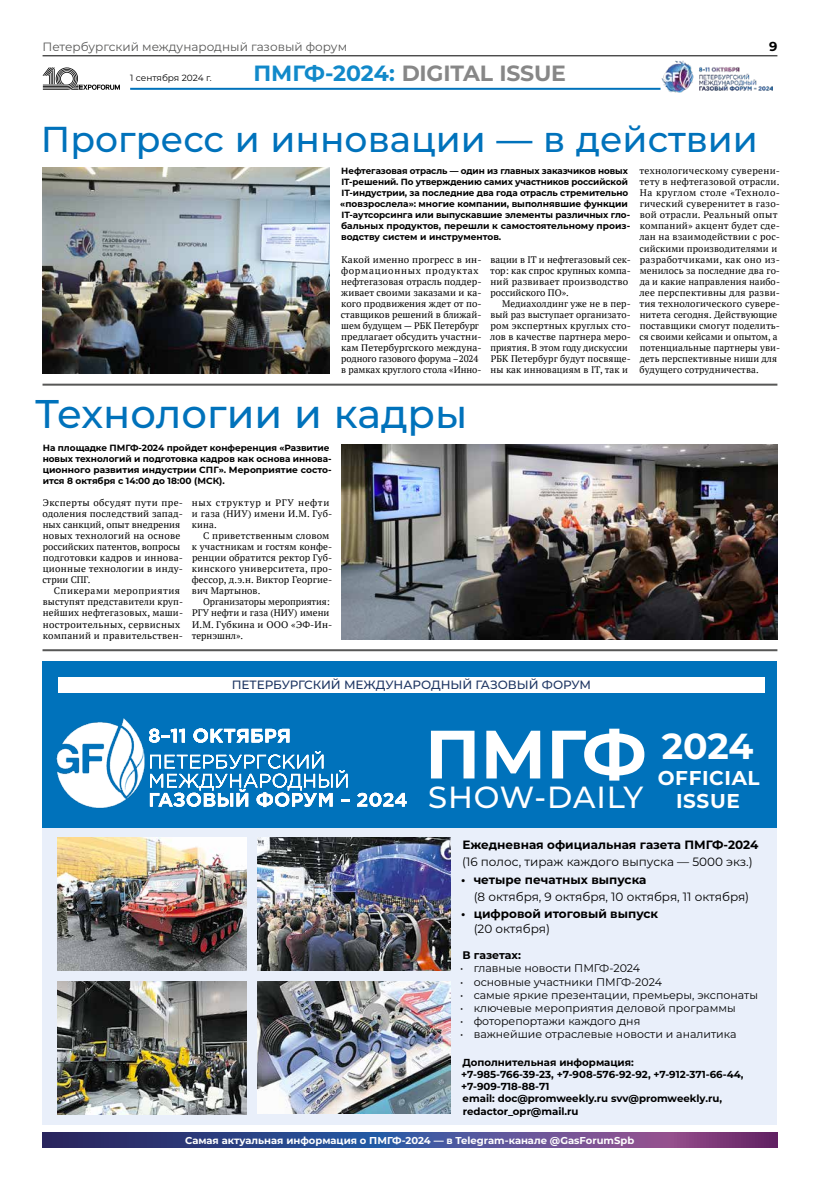
<style>
.page{position:relative;width:820px;height:1191px;background:#fff}
.page>*{position:absolute;margin:0;border:0;box-sizing:border-box;transform-origin:0 0}
.t1{font:700 68.2px "Montserrat";color:#fff}
.t2{font:500 40px "Montserrat";color:#0072bb}
.t3{font:700 36.2px "Montserrat";color:#fff}
.t4{font:500 36px "Montserrat";color:#0072bb}
.t5{font:500 30.6px "Montserrat";letter-spacing:.03em;color:#fff}
.t6{font:700 22px "Montserrat";letter-spacing:-.01em;color:#878787}
.t7{font:700 20px/22.6px "Montserrat";letter-spacing:.03em;color:#fff;text-align:center}
.t8{font:700 13px "Montserrat";color:#000}
.t9{font:12px "Montserrat";color:#000}
.t10{font:700 12px "Montserrat";color:#000}
.t11{font:12px "Montserrat";color:#575756}
.t12{font:500 12px "Montserrat";color:#1e3663}
.t13{font:11px "Montserrat";color:#000}
.t14{font:700 11px "Montserrat";color:#000}
.t15{font:700 10.2px/12.2px "Montserrat";color:#000}
.t16{font:700 10px "Montserrat";color:#fff}
.t17{font:9.5px/11.1px "PT Serif";letter-spacing:.01em;color:#000}
.t18{font:9.5px/11.1px "PT Serif";letter-spacing:.055em;color:#000}
.t19{font:700 9px/11.1px "Montserrat";letter-spacing:-.005em;color:#000}
.t20{font:9px "Montserrat";letter-spacing:-.005em;color:#000}
.s1{color:#1189ca}
</style>
<div class="page">
<svg style="left:42px;top:1132px;width:735px;height:15px;background:#4c4687"></svg>
<hr style="left:130px;top:88px;width:530px;height:2px;background:#0072bb">
<hr style="left:43px;top:56px;width:734px;height:1px;background:#000">
<img style="left:660px;top:60px;width:112px;height:32px">
<svg style="left:43px;top:67px;width:77px;height:23px"></svg>
<hr style="left:42px;top:649px;width:735px;height:2px;background:#575756">
<hr style="left:42px;top:384px;width:735px;height:2px;background:#575756">
<div style="left:42px;top:685px;width:735px;height:440px;background:#e9effa"></div>
<div style="left:42px;top:661px;width:735px;height:166px;background:#0072bb"></div>
<img style="left:58px;top:837px;width:188px;height:133px">
<img style="left:58px;top:981px;width:188px;height:133px">
<img style="left:257px;top:837px;width:193px;height:133px">
<img style="left:257px;top:981px;width:193px;height:132px">
<div style="left:58px;top:677px;width:706px;height:15px;background:#fff"></div>
<img style="left:56px;top:718px;width:89px;height:90px">
<svg style="left:149px;top:728px;width:36px;height:14px"></svg>
<svg style="left:193px;top:728px;width:96px;height:14px"></svg>
<svg style="left:150px;top:751px;width:199px;height:56px"></svg>
<svg style="left:357px;top:792px;width:49px;height:15px"></svg>
<img style="left:43px;top:168px;width:286px;height:205px">
<img style="left:341px;top:444px;width:436px;height:195px">
<p class="t11" style="left:43px;top:39px;width:306px">Петербургский международный газовый форум</p>
<p class="t20" style="left:130px;top:72px;width:83px">1 сентября 2024 г.</p>
<h3 class="t6" style="left:253px;top:57px;width:314px"><span class="s1">ПМГФ-2024:</span> DIGITAL ISSUE</h3>
<h3 class="t8" style="left:768px;top:37px;width:10px">9</h3>
<h3 class="t4" style="left:41px;top:114px;width:718px">Прогресс и инновации — в действии</h3>
<p class="t19" style="left:340px;top:165px;width:291px">Нефтегазовая отрасль — один из главных заказчиков новых IT-решений. По утверждению самих участников российской IT-индустрии, за последние два года отрасль стремительно «повзрослела»: многие компании, выполнявшие функции IT-аутсорсинга или выпускавшие элементы различных гло&shy;бальных продуктов, перешли к самостоятельному произ&shy;водству систем и инструментов.</p>
<p class="t17" style="left:341px;top:253px;width:142px">Какой именно прогресс в ин&shy;формационных продуктах нефтегазовая отрасль поддер&shy;живает своими заказами и ка&shy;кого продвижения ждет от по&shy;ставщиков решений в ближай&shy;шем будущем — РБК Петербург предлагает обсудить участни&shy;кам Петербургского междуна&shy;родного газового форума –2024 в рамках круглого стола «Инно-</p>
<p class="t17" style="left:490px;top:253px;width:142px">вации в IT и нефтегазовый сек&shy;тор: как спрос крупных компа&shy;ний развивает производство российского ПО».</p>
<p class="t17" style="left:639px;top:165px;width:142px">технологическому суверени&shy;тету в нефтегазовой отрасли.<br>На круглом столе «Техноло&shy;гический суверенитет в газо&shy;вой отрасли. Реальный опыт компаний» акцент будет сде&shy;лан на взаимодействии с рос&shy;сийскими производителями и разработчиками, как оно из&shy;менилось за последние два го&shy;да и какие направления наибо&shy;лее перспективны для разви&shy;тия технологического сувере&shy;нитета сегодня. Действующие поставщики смогут поделить&shy;ся своими кейсами и опытом, а потенциальные партнеры уви&shy;деть перспективные ниши для будущего сотрудничества.</p>
<p class="t17" style="left:490px;top:298px;width:142px;text-indent:12px">Медиахолдинг уже не в пер&shy;вый раз выступает организато&shy;ром экспертных круглых сто&shy;лов в качестве партнера меро&shy;приятия. В этом году дискуссии<br>РБК Петербург будут посвяще&shy;ны как инновациям в IT, так и</p>
<h2 class="t2" style="left:35px;top:386px;width:433px">Технологии и кадры</h2>
<p class="t19" style="left:43px;top:441px;width:290px">На площадке ПМГФ-2024 пройдет конференция «Развитие новых технологий и подготовка кадров как основа иннова&shy;ционного развития индустрии СПГ». Мероприятие состо&shy;ится 8 октября с 14:00 до 18:00 (МСК).</p>
<p class="t17" style="left:42px;top:497px;width:142px">Эксперты обсудят пути пре&shy;одоления последствий запад&shy;ных санкций, опыт внедрения новых технологий на основе российских патентов, вопросы подготовки кадров и иннова&shy;ционные технологии в инду&shy;стрии СПГ.</p>
<p class="t17" style="left:43px;top:585px;width:142px;text-indent:11px">Спикерами мероприятия выступят представители круп&shy;нейших нефтегазовых, маши&shy;ностроительных, сервисных компаний и правительствен-</p>
<p class="t18" style="left:192px;top:497px;width:142px">ных структур и РГУ нефти и газа (НИУ) имени И.М. Губ&shy;кина.</p>
<p class="t17" style="left:192px;top:530px;width:142px;text-indent:11px">С приветственным словом к участникам и гостям конфе&shy;ренции обратится ректор Губ&shy;кинского университета, про&shy;фессор, д.э.н. Виктор Георгие&shy;вич Мартынов.</p>
<p class="t17" style="left:192px;top:596px;width:142px;text-indent:11px">Организаторы мероприятия:<br>РГУ нефти и газа (НИУ) имени<br>И.М. Губкина и ООО «ЭФ-Ин&shy;тернэшнл».</p>
<p class="t12" style="left:231px;top:676px;width:361px">ПЕТЕРБУРГСКИЙ МЕЖДУНАРОДНЫЙ ГАЗОВЫЙ ФОРУМ</p>
<h1 class="t1" style="left:425px;top:705px;width:223px">ПМГФ</h1>
<h3 class="t5" style="left:428px;top:775px;width:216px">SHOW-DAILY</h3>
<h3 class="t3" style="left:661px;top:720px;width:93px">2024</h3>
<h3 class="t7" style="left:657px;top:765px;width:103px">OFFICIAL<br>ISSUE</h3>
<p class="t10" style="left:462px;top:836px;width:297px">Ежедневная официальная газета ПМГФ-2024</p>
<p class="t9" style="left:462px;top:854px;width:292px">(16 полос, тираж каждого выпуска — 5000 экз.)</p>
<p class="t10" style="left:461px;top:870px;width:187px">• четыре печатных выпуска</p>
<p class="t9" style="left:473px;top:888px;width:277px">(8 октября, 9 октября, 10 октября, 11 октября)</p>
<p class="t10" style="left:461px;top:905px;width:199px">• цифровой итоговый выпуск</p>
<p class="t9" style="left:473px;top:920px;width:78px">(20 октября)</p>
<p class="t14" style="left:462px;top:947px;width:60px">В газетах:</p>
<p class="t13" style="left:460px;top:961px;width:181px">• главные новости ПМГФ-2024</p>
<p class="t13" style="left:460px;top:974px;width:203px">• основные участники ПМГФ-2024</p>
<p class="t13" style="left:460px;top:987px;width:299px">• самые яркие презентации, премьеры, экспонаты</p>
<p class="t13" style="left:460px;top:1000px;width:277px">• ключевые мероприятия деловой программы</p>
<p class="t13" style="left:460px;top:1013px;width:182px">• фоторепортажи каждого дня</p>
<p class="t13" style="left:460px;top:1027px;width:278px">• важнейшие отраслевые новости и аналитика</p>
<p class="t15" style="left:461px;top:1055px;width:284px">Дополнительная информация:<br>+7-985-766-39-23, +7-908-576-92-92, +7-912-371-66-44, +7-909-718-88-71<br>email: doc@promweekly.ru svv@promweekly.ru, redactor_opr@mail.ru</p>
<p class="t16" style="left:185px;top:1132px;width:450px">Самая актуальная информация о ПМГФ-2024 — в Telegram-канале @GasForumSpb</p>
</div>
